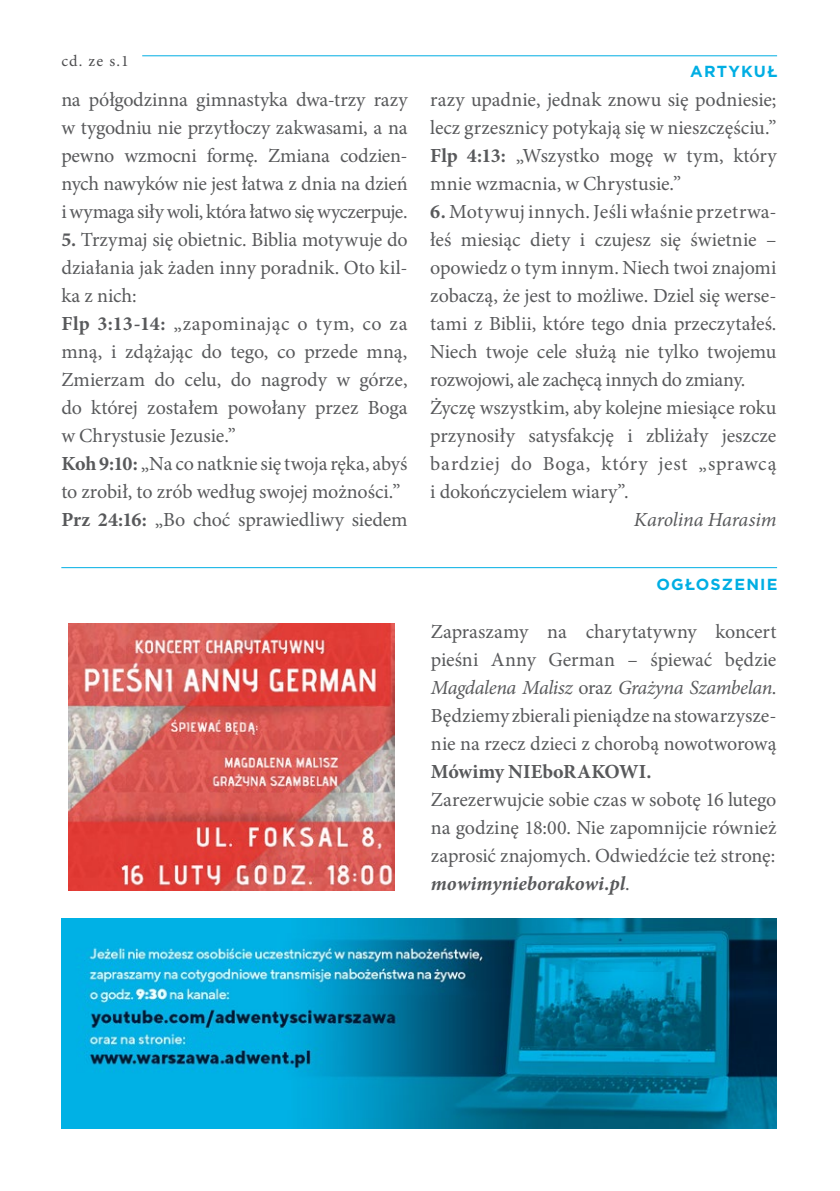
<style>
.page{position:relative;width:840px;height:1191px;background:#fff}
.page>*{position:absolute;margin:0;border:0;box-sizing:border-box;transform-origin:0 0}
.t1{font:20px/28px "Minion Pro";letter-spacing:-.005em;color:#58595b;text-align:justify}
.t2{font:700 20px "Minion Pro";color:#58595b}
.t3{font:italic 20px "Minion Pro";letter-spacing:-.005em;color:#58595b}
.t4{font:700 16px "Gotham";letter-spacing:.075em;color:#00aee3}
.t5{font:16px "Minion Pro";color:#4d4d4f}
.s1{font-weight:700}
.s2{font-style:italic}
.s3{font-weight:700;font-style:italic}
</style>
<div class="page">
<img style="left:61px;top:918px;width:715px;height:210px">
<hr style="left:142px;top:55px;width:634px;height:1px;background:#00aee3">
<hr style="left:61px;top:567px;width:715px;height:1px;background:#00aee3">
<img style="left:69px;top:623px;width:325px;height:267px">
<p class="t5" style="left:61px;top:50px;width:69px">cd. ze s.1</p>
<p class="t1" style="left:61px;top:86px;width:347px">na półgodzinna gimnastyka dwa-trzy razy w tygodniu nie przytłoczy zakwasami, a na pewno wzmocni formę. Zmiana codzien&shy;nych nawyków nie jest łatwa z dnia na dzień i wymaga siły woli, która łatwo się wyczerpuje.</p>
<p class="t1" style="left:61px;top:226px;width:347px;text-align:left"><span class="s1">5.</span> Trzymaj się obietnic. Biblia motywuje do działania jak żaden inny poradnik. Oto kil&shy;ka z nich:<br><span class="s1">Flp 3:13-14:</span> „zapominając o tym, co za mną, i zdążając do tego, co przede mną, Zmierzam do celu, do nagrody w górze, do której zostałem powołany przez Boga w Chrystusie Jezusie.”<br><span class="s1">Koh 9:10:</span> „Na co natknie się twoja ręka, abyś to zrobił, to zrób według swojej możności.” <span class="s1">Prz 24:16:</span> „Bo choć sprawiedliwy siedem</p>
<p class="t4" style="left:690px;top:61px;width:89px">ARTYKUŁ</p>
<p class="t1" style="left:430px;top:86px;width:347px">razy upadnie, jednak znowu się podniesie; lecz grzesznicy potykają się w nieszczęściu.” <span class="s1">Flp 4:13:</span> „Wszystko mogę w tym, który mnie wzmacnia, w Chrystusie.”</p>
<p class="t1" style="left:430px;top:198px;width:347px;text-align:left"><span class="s1">6.</span> Motywuj innych. Jeśli właśnie przetrwa&shy;łeś miesiąc diety i czujesz się świetnie – opowiedz o tym innym. Niech twoi znajomi zobaczą, że jest to możliwe. Dziel się werse&shy;tami z Biblii, które tego dnia przeczytałeś.<br>Niech twoje cele służą nie tylko twojemu rozwojowi, ale zachęcą innych do zmiany.<br>Życzę wszystkim, aby kolejne miesiące roku przynosiły satysfakcję i zbliżały jeszcze bardziej do Boga, który jest „sprawcą i dokończycielem wiary”.</p>
<p class="t3" style="left:633px;top:506px;width:144px">Karolina Harasim</p>
<p class="t4" style="left:656px;top:574px;width:123px">OGŁOSZENIE</p>
<p class="t1" style="left:430px;top:618px;width:347px">Zapraszamy na charytatywny koncert pieśni Anny German – śpiewać będzie <span class="s2">Magdalena Malisz</span> oraz <span class="s2">Grażyna Szambelan</span>.<br>Będziemy zbierali pieniądze na stowarzysze&shy;nie na rzecz dzieci z chorobą nowotworową</p>
<p class="t2" style="left:430px;top:757px;width:222px">Mówimy NIEboRAKOWI.</p>
<p class="t1" style="left:430px;top:786px;width:347px">Zarezerwujcie sobie czas w sobotę 16 lutego na godzinę 18:00. Nie zapomnijcie również zaprosić znajomych. Odwiedźcie też stronę: <span class="s3">mowimynieborakowi.pl</span>.</p>
</div>
